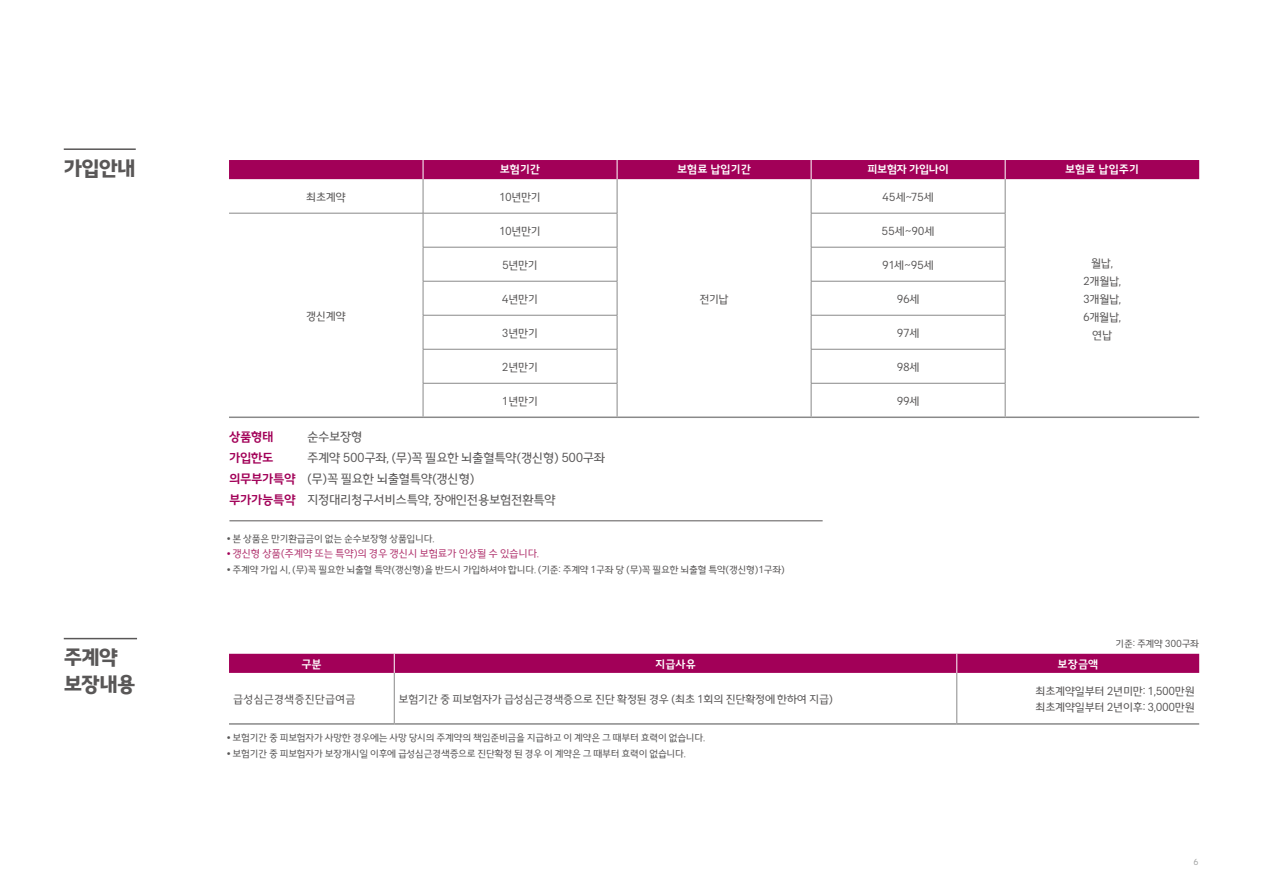
<style>
.page{position:relative;width:1263px;height:893px;background:#fff}
.page>*{position:absolute;margin:0;border:0;box-sizing:border-box;transform-origin:0 0}
.t1{font:700 21.75px/26.1px "AIA Vitality KR";letter-spacing:-.03em;color:#595757}
.t2{font:13.5px/21px "AIA Vitality KR";letter-spacing:-.03em;color:#595757}
.t3{font:500 13.5px "AIA Vitality KR";letter-spacing:-.03em;color:#a20058}
.t4{font:12px/18px "AIA Vitality KR";letter-spacing:-.03em;color:#595757;text-align:center}
.t5{font:500 12px "AIA Vitality KR";color:#fff}
.t6{font:12px "AIA Vitality KR";color:#595757}
.t7{font:500 12px "AIA Vitality KR";letter-spacing:-.03em;color:#fff}
.t8{font:11.25px "AIA Vitality KR";letter-spacing:-.03em;color:#b43c74}
.t9{font:10.5px "AIA Vitality KR";letter-spacing:-.03em;color:#595757}
.t10{font:9px "AIA Vitality KR";color:#9fa0a0}
.s1{font-weight:500;color:#a20058}
.s2{font-size:10.5px;color:#a20058}
</style>
<div class="page">
<div style="left:229px;top:160px;width:970px;height:19px;background:#a20058"></div>
<hr style="left:423px;top:179px;width:1px;height:34px;background:#898989">
<hr style="left:617px;top:179px;width:1px;height:34px;background:#898989">
<hr style="left:811px;top:179px;width:1px;height:34px;background:#898989">
<hr style="left:1005px;top:179px;width:1px;height:34px;background:#898989">
<hr style="left:229px;top:213px;width:194px;height:1px;background:#898989">
<hr style="left:423px;top:213px;width:194px;height:1px;background:#898989">
<hr style="left:423px;top:213px;width:1px;height:34px;background:#898989">
<hr style="left:617px;top:213px;width:1px;height:34px;background:#898989">
<hr style="left:811px;top:213px;width:194px;height:1px;background:#898989">
<hr style="left:811px;top:213px;width:1px;height:34px;background:#898989">
<hr style="left:1005px;top:213px;width:1px;height:34px;background:#898989">
<hr style="left:423px;top:247px;width:194px;height:1px;background:#898989">
<hr style="left:423px;top:247px;width:1px;height:34px;background:#898989">
<hr style="left:617px;top:247px;width:1px;height:34px;background:#898989">
<hr style="left:811px;top:247px;width:194px;height:1px;background:#898989">
<hr style="left:811px;top:247px;width:1px;height:34px;background:#898989">
<hr style="left:1005px;top:247px;width:1px;height:34px;background:#898989">
<hr style="left:423px;top:281px;width:194px;height:1px;background:#898989">
<hr style="left:423px;top:281px;width:1px;height:34px;background:#898989">
<hr style="left:617px;top:281px;width:1px;height:34px;background:#898989">
<hr style="left:811px;top:281px;width:194px;height:1px;background:#898989">
<hr style="left:811px;top:281px;width:1px;height:34px;background:#898989">
<hr style="left:1005px;top:281px;width:1px;height:34px;background:#898989">
<hr style="left:423px;top:315px;width:194px;height:1px;background:#898989">
<hr style="left:423px;top:315px;width:1px;height:34px;background:#898989">
<hr style="left:617px;top:315px;width:1px;height:34px;background:#898989">
<hr style="left:811px;top:315px;width:194px;height:1px;background:#898989">
<hr style="left:811px;top:315px;width:1px;height:34px;background:#898989">
<hr style="left:1005px;top:315px;width:1px;height:34px;background:#898989">
<hr style="left:423px;top:349px;width:194px;height:1px;background:#898989">
<hr style="left:423px;top:349px;width:1px;height:34px;background:#898989">
<hr style="left:617px;top:349px;width:1px;height:34px;background:#898989">
<hr style="left:811px;top:349px;width:194px;height:1px;background:#898989">
<hr style="left:811px;top:349px;width:1px;height:34px;background:#898989">
<hr style="left:1005px;top:349px;width:1px;height:34px;background:#898989">
<hr style="left:423px;top:383px;width:194px;height:1px;background:#898989">
<hr style="left:423px;top:383px;width:1px;height:34px;background:#898989">
<hr style="left:617px;top:383px;width:1px;height:34px;background:#898989">
<hr style="left:811px;top:383px;width:194px;height:1px;background:#898989">
<hr style="left:811px;top:383px;width:1px;height:34px;background:#898989">
<hr style="left:1005px;top:383px;width:1px;height:34px;background:#898989">
<hr style="left:617px;top:417px;width:194px;height:1px;background:#898989">
<hr style="left:1005px;top:417px;width:194px;height:1px;background:#898989">
<hr style="left:229px;top:417px;width:194px;height:1px;background:#898989">
<hr style="left:423px;top:417px;width:194px;height:1px;background:#898989">
<hr style="left:811px;top:417px;width:194px;height:1px;background:#898989">
<hr style="left:229px;top:521px;width:594px;height:1px;background:#595757">
<hr style="left:64px;top:148px;width:72px;height:2px;background:#595757">
<div style="left:229px;top:654px;width:970px;height:19px;background:#a20058"></div>
<hr style="left:394px;top:673px;width:1px;height:50px;background:#898989">
<hr style="left:956px;top:673px;width:1px;height:50px;background:#898989">
<hr style="left:229px;top:723px;width:165px;height:2px;background:#898989">
<hr style="left:394px;top:723px;width:563px;height:2px;background:#898989">
<hr style="left:957px;top:723px;width:242px;height:2px;background:#898989">
<hr style="left:64px;top:638px;width:73px;height:1px;background:#595757">
<h1 class="t1" style="left:64px;top:155px;width:73px">가입안내</h1>
<h1 class="t1" style="left:64px;top:644px;width:73px">주계약 보장내용</h1>
<p class="t5" style="left:500px;top:162px;width:42px">보험기간</p>
<p class="t5" style="left:677px;top:162px;width:76px">보험료 납입기간</p>
<p class="t7" style="left:867px;top:162px;width:83px">피보험자 가입나이</p>
<p class="t5" style="left:1065px;top:162px;width:76px">보험료 납입주기</p>
<p class="t4" style="left:306px;top:188px;width:41px">최초계약</p>
<p class="t4" style="left:499px;top:188px;width:43px">10년만기</p>
<p class="t4" style="left:882px;top:188px;width:53px">45세∼75세</p>
<p class="t4" style="left:306px;top:307px;width:41px">갱신계약</p>
<p class="t4" style="left:499px;top:222px;width:43px">10년만기</p>
<p class="t4" style="left:881px;top:222px;width:55px">55세∼90세</p>
<p class="t4" style="left:502px;top:256px;width:37px">5년만기</p>
<p class="t4" style="left:882px;top:256px;width:54px">91세∼95세</p>
<p class="t4" style="left:502px;top:290px;width:38px">4년만기</p>
<p class="t4" style="left:897px;top:290px;width:24px">96세</p>
<p class="t4" style="left:502px;top:324px;width:38px">3년만기</p>
<p class="t4" style="left:897px;top:324px;width:24px">97세</p>
<p class="t4" style="left:502px;top:358px;width:38px">2년만기</p>
<p class="t4" style="left:897px;top:358px;width:24px">98세</p>
<p class="t4" style="left:502px;top:392px;width:38px">1년만기</p>
<p class="t4" style="left:897px;top:391px;width:24px">99세</p>
<p class="t4" style="left:699px;top:290px;width:31px">전기납</p>
<p class="t3" style="left:229px;top:428px;width:46px">상품형태</p>
<p class="t2" style="left:307px;top:426px;width:57px">순수보장형</p>
<p class="t3" style="left:229px;top:449px;width:46px">가입한도</p>
<p class="t2" style="left:229px;top:447px;width:378px;text-indent:78px">주계약 500구좌, (무)꼭 필요한 뇌출혈특약(갱신형) 500구좌 <span class="s1">의무부가특약</span> (무)꼭 필요한 뇌출혈특약(갱신형)<br><span class="s1">부가가능특약</span> 지정대리청구서비스특약, 장애인전용보험전환특약</p>
<p class="t9" style="left:227px;top:532px;width:209px">• 본 상품은 만기환급금이 없는 순수보장형 상품입니다.</p>
<p class="t8" style="left:227px;top:547px;width:314px"><span class="s2">•</span> 갱신형 상품(주계약 또는 특약)의 경우 갱신시 보험료가 인상될 수 있습니다.</p>
<p class="t9" style="left:227px;top:563px;width:560px">• 주계약 가입 시, (무)꼭 필요한 뇌출혈 특약(갱신형)을 반드시 가입하셔야 합니다. (기준: 주계약 1구좌 당 (무)꼭 필요한 뇌출혈 특약(갱신형)1구좌)</p>
<p class="t4" style="left:1083px;top:254px;width:40px">월납,<br>2개월납,<br>3개월납,<br>6개월납, 연납</p>
<p class="t9" style="left:1116px;top:637px;width:85px">기준: 주계약 300구좌</p>
<p class="t5" style="left:301px;top:657px;width:22px">구분</p>
<p class="t5" style="left:655px;top:657px;width:42px">지급사유</p>
<p class="t5" style="left:1057px;top:657px;width:42px">보장금액</p>
<p class="t6" style="left:233px;top:692px;width:124px">급성심근경색증진단급여금</p>
<p class="t4" style="left:398px;top:690px;width:436px">보험기간 중 피보험자가 급성심근경색증으로 진단 확정된 경우 (최초 1회의 진단확정에 한하여 지급)</p>
<p class="t4" style="left:1035px;top:682px;width:161px;line-height:16.5px;text-align:left">최초계약일부터 2년미만: 1,500만원 최초계약일부터 2년이후: 3,000만원</p>
<p class="t9" style="left:227px;top:731px;width:480px">• 보험기간 중 피보험자가 사망한 경우에는 사망 당시의 주계약의 책임준비금을 지급하고 이 계약은 그 때부터 효력이 없습니다.</p>
<p class="t9" style="left:227px;top:747px;width:461px">• 보험기간 중 피보험자가 보장개시일 이후에 급성심근경색증으로 진단확정 된 경우 이 계약은 그 때부터 효력이 없습니다.</p>
<p class="t10" style="left:1193px;top:856px;width:7px">6</p>
</div>
